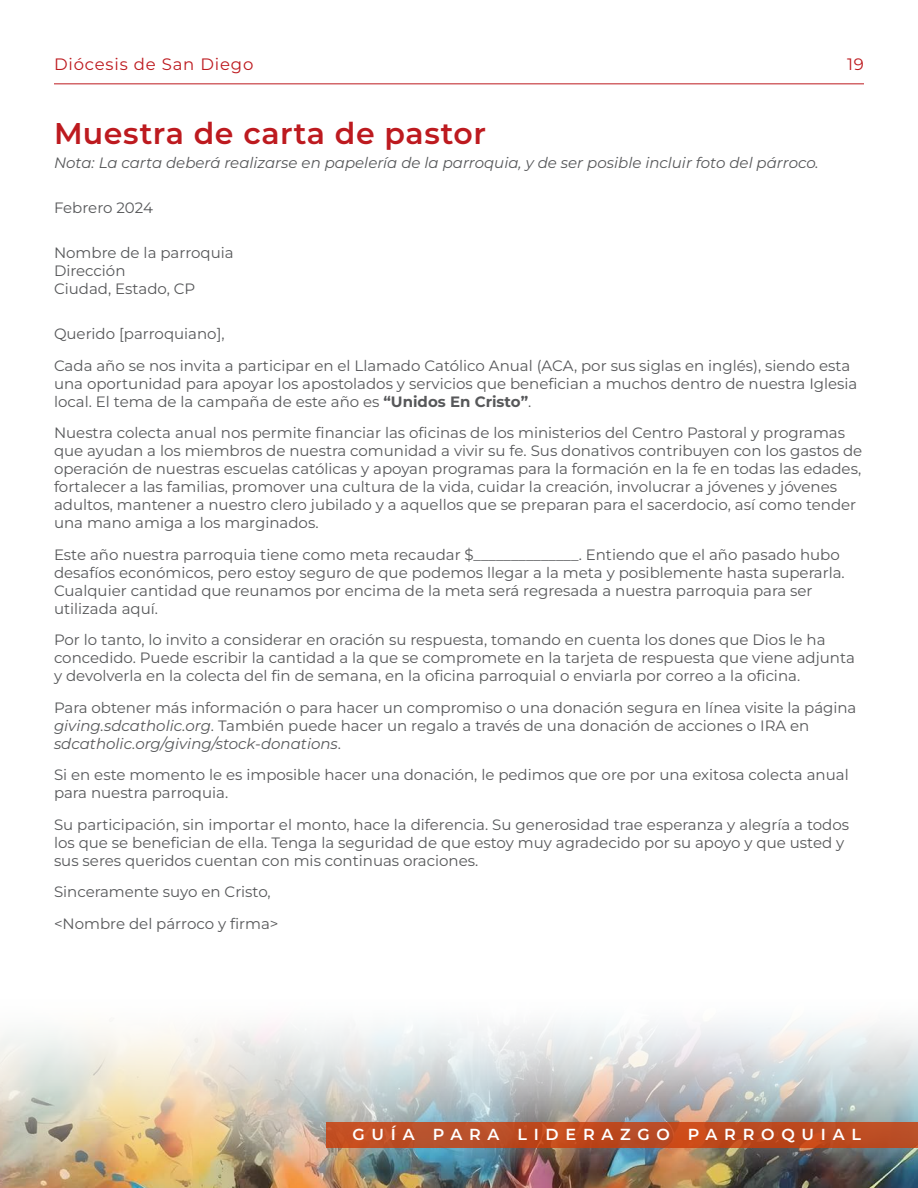
<style>
.page{position:relative;width:918px;height:1188px;background:#fff}
.page>*{position:absolute;margin:0;border:0;box-sizing:border-box;transform-origin:0 0}
.sub_head{font:600 30px "Montserrat";letter-spacing:.015em;color:#bd1a1f}
.t1{font:16.5px "Montserrat";letter-spacing:.05em;color:#bd1a1f}
.t2{font:600 15.9px "Montserrat";letter-spacing:.425em;color:#fff}
.small_body{font:15px/18px "Montserrat";color:#57585a}
.small_body-2{font:italic 15px "Montserrat";color:#57585a}
.s1{font-weight:700}
.s2{font-style:italic}
</style>
<div class="page">
<hr style="left:54px;top:83px;width:810px;height:1px;background:#bd1a1f">
<img style="left:0;top:1021px;width:918px;height:167px">
<svg style="left:326px;top:1122px;width:592px;height:25px;background:#bd4b21"></svg>
<p class="t1" style="left:54px;top:53px;width:201px">Diócesis de San Diego</p>
<p class="t1" style="left:847px;top:53px;width:18px">19</p>
<p class="sub_head" style="left:54px;top:112px;width:433px">Muestra de carta de pastor</p>
<p class="small_body-2" style="left:54px;top:153px;width:766px">Nota: La carta deberá realizarse en papelería de la parroquia, y de ser posible incluir foto del párroco.</p>
<p class="small_body" style="left:54px;top:198px;width:100px">Febrero 2024</p>
<p class="small_body" style="left:54px;top:243px;width:181px">Nombre de la parroquia</p>
<p class="small_body" style="left:54px;top:261px;width:73px">Dirección</p>
<p class="small_body" style="left:54px;top:279px;width:143px">Ciudad, Estado, CP</p>
<p class="small_body" style="left:54px;top:324px;width:172px">Querido [parroquiano],</p>
<p class="small_body" style="left:54px;top:356px;width:805px">Cada año se nos invita a participar en el Llamado Católico Anual (ACA, por sus siglas en inglés), siendo esta una oportunidad para apoyar los apostolados y servicios que benefician a muchos dentro de nuestra Iglesia local. El tema de la campaña de este año es <span class="s1">“Unidos En Cristo”</span>.</p>
<p class="small_body" style="left:54px;top:423px;width:810px">Nuestra colecta anual nos permite financiar las oficinas de los ministerios del Centro Pastoral y programas que ayudan a los miembros de nuestra comunidad a vivir su fe. Sus donativos contribuyen con los gastos de operación de nuestras escuelas católicas y apoyan programas para la formación en la fe en todas las edades, fortalecer a las familias, promover una cultura de la vida, cuidar la creación, involucrar a jóvenes y jóvenes adultos, mantener a nuestro clero jubilado y a aquellos que se preparan para el sacerdocio, así como tender una mano amiga a los marginados.</p>
<p class="small_body" style="left:54px;top:545px;width:792px">Este año nuestra parroquia tiene como meta recaudar $______________. Entiendo que el año pasado hubo desafíos económicos, pero estoy seguro de que podemos llegar a la meta y posiblemente hasta superarla.<br>Cualquier cantidad que reunamos por encima de la meta será regresada a nuestra parroquia para ser utilizada aquí.</p>
<p class="small_body" style="left:54px;top:630px;width:802px">Por lo tanto, lo invito a considerar en oración su respuesta, tomando en cuenta los dones que Dios le ha concedido. Puede escribir la cantidad a la que se compromete en la tarjeta de respuesta que viene adjunta y devolverla en la colecta del fin de semana, en la oficina parroquial o enviarla por correo a la oficina.</p>
<p class="small_body" style="left:54px;top:698px;width:804px">Para obtener más información o para hacer un compromiso o una donación segura en línea visite la página <span class="s2">giving.sdcatholic.org</span>. También puede hacer un regalo a través de una donación de acciones o IRA en <span class="s2">sdcatholic.org/giving/stock-donations</span>.</p>
<p class="small_body" style="left:54px;top:765px;width:796px">Si en este momento le es imposible hacer una donación, le pedimos que ore por una exitosa colecta anual para nuestra parroquia.</p>
<p class="small_body" style="left:54px;top:815px;width:797px">Su participación, sin importar el monto, hace la diferencia. Su generosidad trae esperanza y alegría a todos los que se benefician de ella. Tenga la seguridad de que estoy muy agradecido por su apoyo y que usted y sus seres queridos cuentan con mis continuas oraciones.</p>
<p class="small_body" style="left:54px;top:882px;width:218px">Sinceramente suyo en Cristo,</p>
<p class="small_body" style="left:54px;top:914px;width:226px">&lt;Nombre del párroco y firma&gt;</p>
<p class="t2" style="left:352px;top:1123px;width:510px">GUÍA PARA LIDERAZGO PARROQUIAL</p>
</div>
